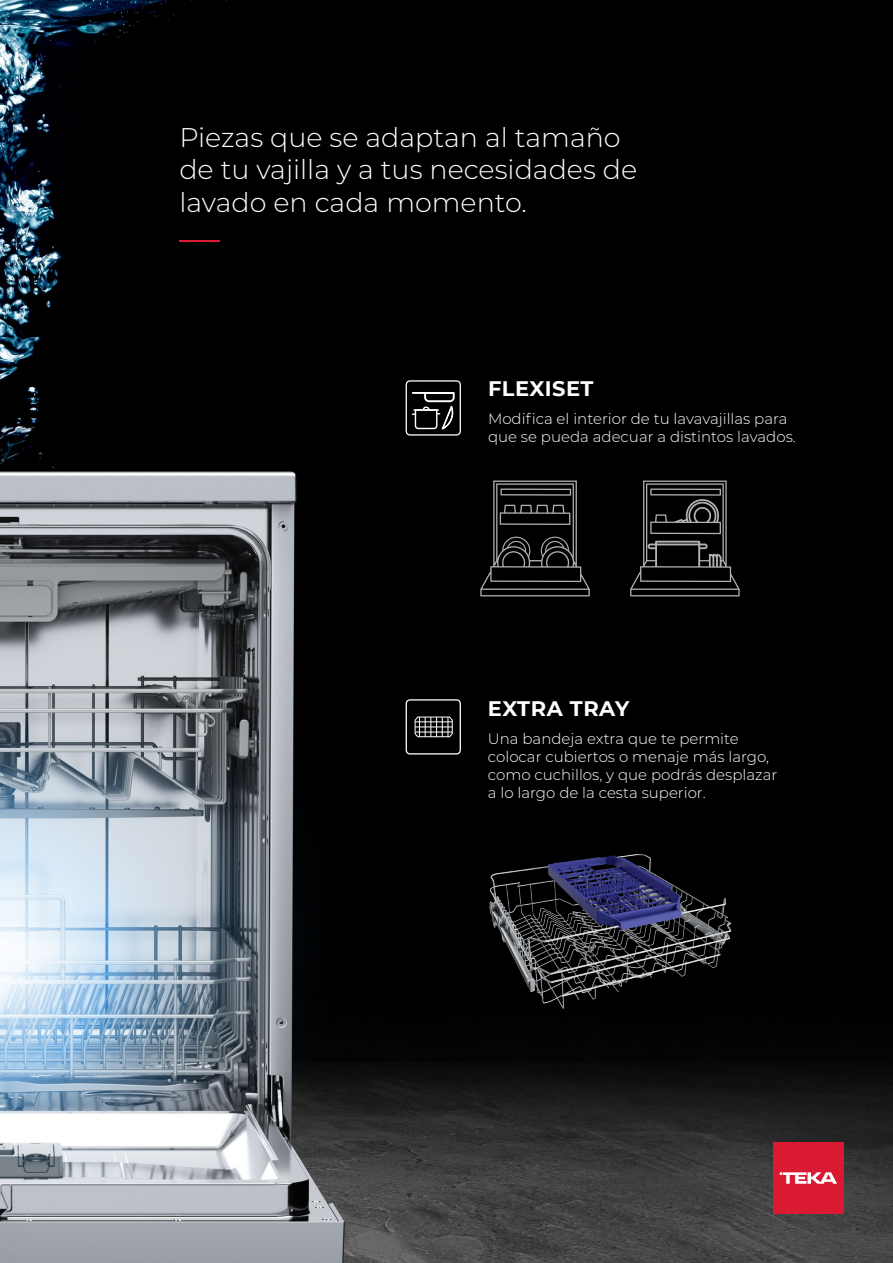
<style>
.page{position:relative;width:893px;height:1263px;background:#fff}
.page>*{position:absolute;margin:0;border:0;box-sizing:border-box;transform-origin:0 0}
.t1{font:300 27px/32.4px "Montserrat";color:#fff}
.t2{font:700 21px "Montserrat";letter-spacing:.025em;color:#fff}
.t3{font:300 15px/18px "Montserrat";color:#fff}
</style>
<div class="page">
<img style="left:0;top:0;width:893px;height:1263px">
<svg style="left:480px;top:481px;width:110px;height:115px;background:#1d1d1e"></svg>
<svg style="left:630px;top:481px;width:110px;height:115px;background:#1f2020"></svg>
<img style="left:477px;top:850px;width:262px;height:164px">
<div style="left:773px;top:1142px;width:71px;height:72px;background:#da1a32"></div>
<svg style="left:780px;top:1172px;width:57px;height:12px"></svg>
<svg style="left:406px;top:380px;width:55px;height:56px;background:#2f2f2f"></svg>
<hr style="left:412px;top:392px;width:41px;height:2px;background:#fff">
<svg style="left:406px;top:699px;width:55px;height:55px;background:#2d2d2d"></svg>
<hr style="left:179px;top:240px;width:41px;height:2px;background:#da1a32">
<h1 class="t1" style="left:179px;top:120px;width:459px">Piezas que se adaptan al tamaño de tu vajilla y a tus necesidades de lavado en cada momento.</h1>
<h2 class="t2" style="left:488px;top:373px;width:107px">FLEXISET</h2>
<p class="t3" style="left:488px;top:409px;width:309px">Modifica el interior de tu lavavajillas para que se pueda adecuar a distintos lavados.</p>
<h2 class="t2" style="left:488px;top:693px;width:143px">EXTRA TRAY</h2>
<p class="t3" style="left:488px;top:729px;width:291px">Una bandeja extra que te permite colocar cubiertos o menaje más largo, como cuchillos, y que podrás desplazar a lo largo de la cesta superior.</p>
</div>
